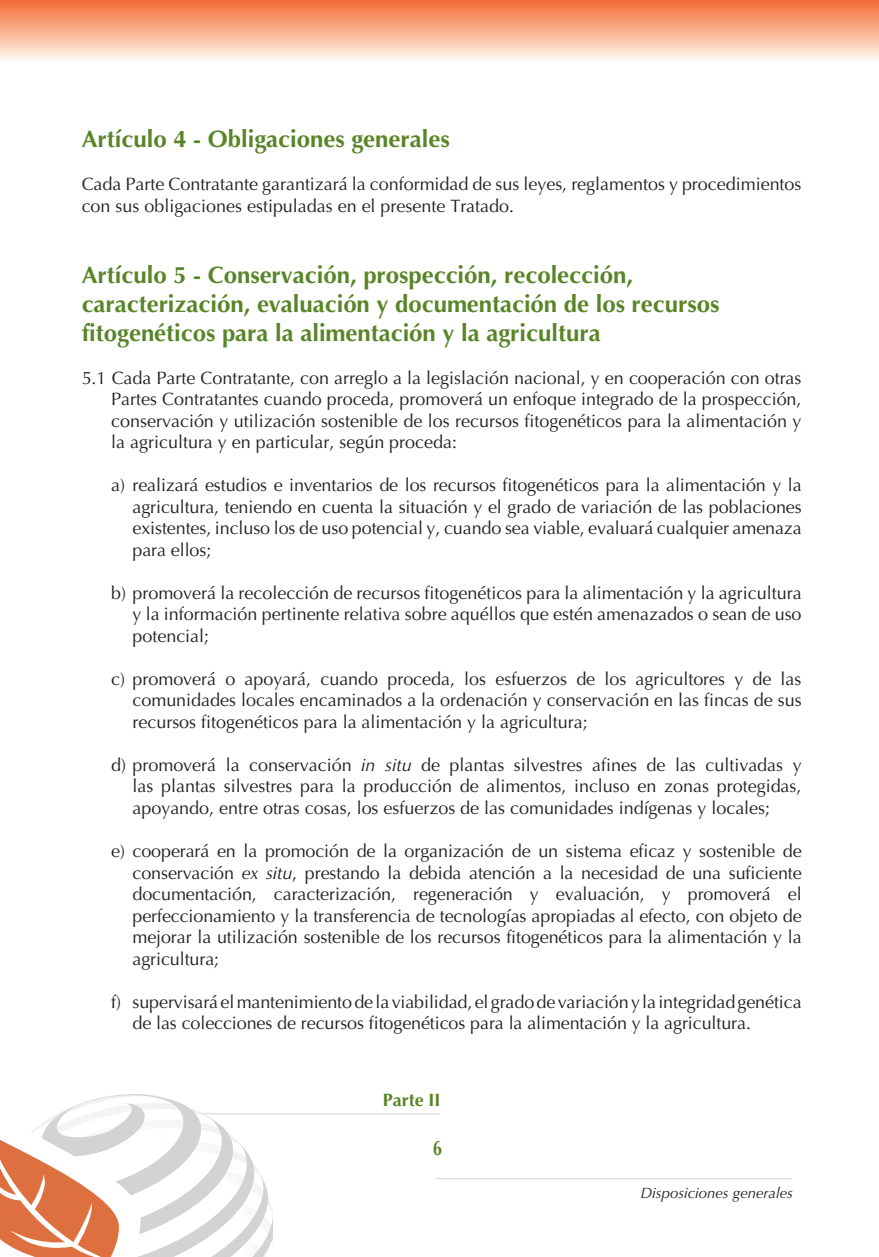
<style>
.page{position:relative;width:879px;height:1257px;background:#fff}
.page>*{position:absolute;margin:0;border:0;box-sizing:border-box;transform-origin:0 0}
.t1{font:700 23.85px/28.7px "Optima";color:#588527}
.t2{font:700 20.85px "Optima";color:#588527;scale:.8 1}
.t3{font:17.85px/21.5px "Optima";color:#231f20;text-align:justify}
.t4{font:700 17.85px "Optima";color:#588527}
.t5{font:italic 15px "Optima";color:#231f20}
.s1{font-style:italic}
</style>
<div class="page">
<svg style="left:0;top:1094px;width:272px;height:163px"></svg>
<hr style="left:203px;top:1113px;width:237px;height:1px;background:#d1d3d4">
<hr style="left:436px;top:1178px;width:356px;height:1px;background:#d1d3d4">
<div style="left:0;top:0;width:879px;height:61px;background:linear-gradient(to bottom,#f36b32,#fff7ed)"></div>
<h1 class="t1" style="left:82px;top:127px;width:369px">Artículo 4 - Obligaciones generales</h1>
<p class="t3" style="left:82px;top:175px;width:721px">Cada Parte Contratante garantizará la conformidad de sus leyes, reglamentos y procedimientos con sus obligaciones estipuladas en el presente Tratado.</p>
<h1 class="t1" style="left:82px;top:263px;width:639px">Artículo 5 - Conservación, prospección, recolección, caracterización, evaluación y documentación de los recursos fitogenéticos para la alimentación y la agricultura</h1>
<p class="t3" style="left:111px;top:369px;width:691px;text-indent:-30px">5.1 Cada Parte Contratante, con arreglo a la legislación nacional, y en cooperación con otras Partes Contratantes cuando proceda, promoverá un enfoque integrado de la prospección, conservación y utilización sostenible de los recursos fitogenéticos para la alimentación y la agricultura y en particular, según proceda:</p>
<p class="t3" style="left:132px;top:476px;width:670px;text-indent:-21px">a) realizará estudios e inventarios de los recursos fitogenéticos para la alimentación y la agricultura, teniendo en cuenta la situación y el grado de variación de las poblaciones existentes, incluso los de uso potencial y, cuando sea viable, evaluará cualquier amenaza para ellos;</p>
<p class="t3" style="left:132px;top:584px;width:670px;text-indent:-21px">b) promoverá la recolección de recursos fitogenéticos para la alimentación y la agricultura y la información pertinente relativa sobre aquéllos que estén amenazados o sean de uso potencial;</p>
<p class="t3" style="left:132px;top:670px;width:670px;text-indent:-21px">c) promoverá o apoyará, cuando proceda, los esfuerzos de los agricultores y de las comunidades locales encaminados a la ordenación y conservación en las fincas de sus recursos fitogenéticos para la alimentación y la agricultura;</p>
<p class="t3" style="left:132px;top:756px;width:670px;text-indent:-21px">d) promoverá la conservación <span class="s1">in situ</span> de plantas silvestres afines de las cultivadas y las plantas silvestres para la producción de alimentos, incluso en zonas protegidas, apoyando, entre otras cosas, los esfuerzos de las comunidades indígenas y locales;</p>
<p class="t3" style="left:132px;top:842px;width:670px;text-indent:-21px">e) cooperará en la promoción de la organización de un sistema eficaz y sostenible de conservación <span class="s1">ex situ</span>, prestando la debida atención a la necesidad de una suficiente documentación, caracterización, regeneración y evaluación, y promoverá el perfeccionamiento y la transferencia de tecnologías apropiadas al efecto, con objeto de mejorar la utilización sostenible de los recursos fitogenéticos para la alimentación y la agricultura;</p>
<p class="t3" style="left:132px;top:992px;width:670px;text-indent:-21px">f) supervisará el mantenimiento de la viabilidad, el grado de variación y la integridad genética de las colecciones de recursos fitogenéticos para la alimentación y la agricultura.</p>
<p class="t4" style="left:383px;top:1093px;width:59px">Parte II</p>
<p class="t2" style="left:433px;top:1139px;width:13px">6</p>
<p class="t5" style="left:640px;top:1186px;width:154px">Disposiciones generales</p>
</div>
